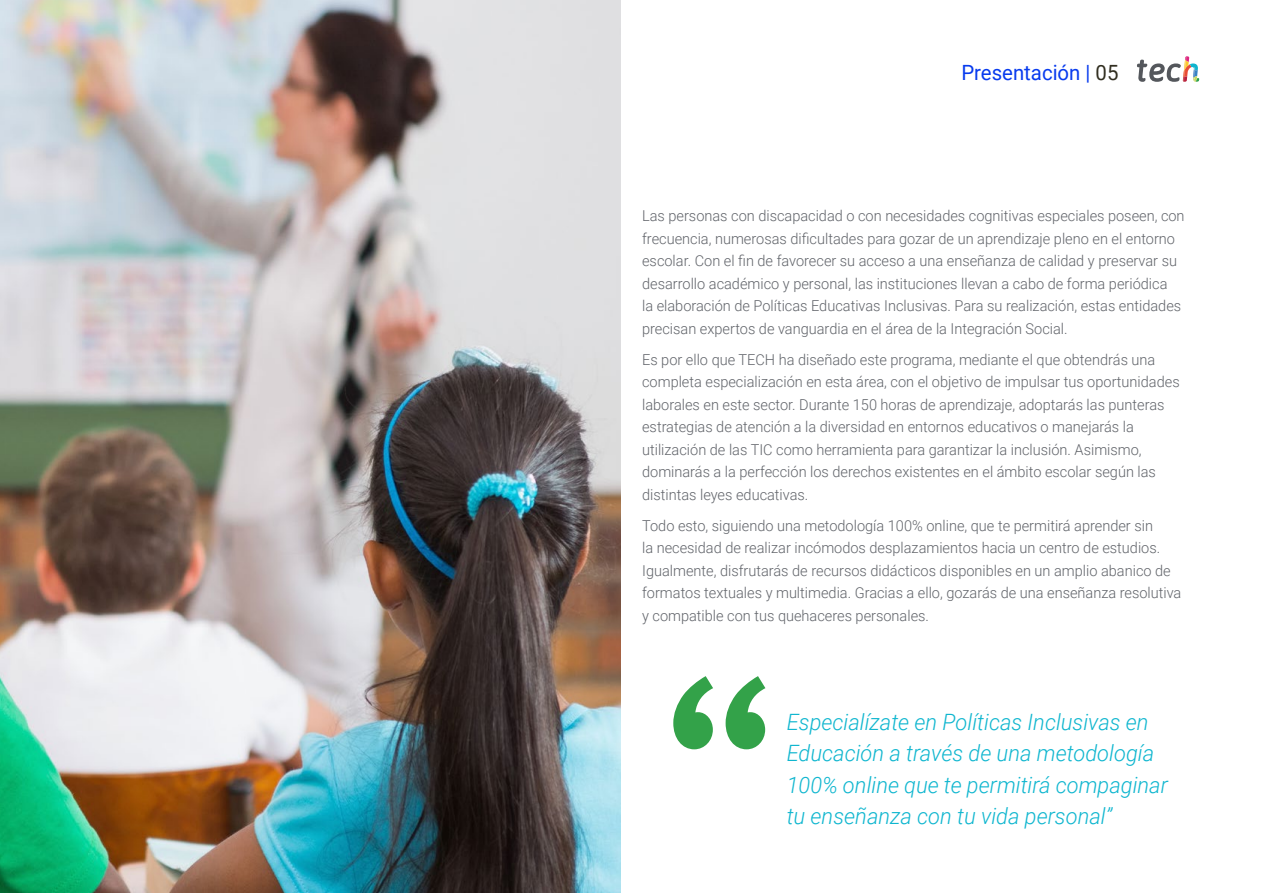
<style>
.page{position:relative;width:1263px;height:893px;background:#fff}
.page>*{position:absolute;margin:0;border:0;box-sizing:border-box;transform-origin:0 0}
.t1{font:italic 300 22.5px/31.5px "Roboto";color:#0fb6cf}
.t2{font:21px "Roboto";color:#083bee}
.t3{font:300 15px/22.5px "Roboto";color:#61646a}
.s1{color:#312e20}
</style>
<div class="page">
<svg style="left:673px;top:676px;width:92px;height:73px"></svg>
<img style="left:0;top:0;width:621px;height:893px">
<svg style="left:1137px;top:56px;width:62px;height:26px"></svg>
<h2 class="t2" style="left:961px;top:57px;width:159px">Presentación | <span class="s1">05</span></h2>
<p class="t3" style="left:642px;top:204px;width:544px">Las personas con discapacidad o con necesidades cognitivas especiales poseen, con frecuencia, numerosas dificultades para gozar de un aprendizaje pleno en el entorno escolar. Con el fin de favorecer su acceso a una enseñanza de calidad y preservar su desarrollo académico y personal, las instituciones llevan a cabo de forma periódica<br>la elaboración de Políticas Educativas Inclusivas. Para su realización, estas entidades precisan expertos de vanguardia en el área de la Integración Social.</p>
<p class="t3" style="left:642px;top:348px;width:539px">Es por ello que TECH ha diseñado este programa, mediante el que obtendrás una completa especialización en esta área, con el objetivo de impulsar tus oportunidades laborales en este sector. Durante 150 horas de aprendizaje, adoptarás las punteras estrategias de atención a la diversidad en entornos educativos o manejarás la utilización de las TIC como herramienta para garantizar la inclusión. Asimismo, dominarás a la perfección los derechos existentes en el ámbito escolar según las distintas leyes educativas.</p>
<p class="t3" style="left:642px;top:514px;width:541px">Todo esto, siguiendo una metodología 100% online, que te permitirá aprender sin<br>la necesidad de realizar incómodos desplazamientos hacia un centro de estudios.<br>Igualmente, disfrutarás de recursos didácticos disponibles en un amplio abanico de formatos textuales y multimedia. Gracias a ello, gozarás de una enseñanza resolutiva y compatible con tus quehaceres personales.</p>
<h1 class="t1" style="left:787px;top:705px;width:383px">Especialízate en Políticas Inclusivas en Educación a través de una metodología 100% online que te permitirá compaginar tu enseñanza con tu vida personal”</h1>
</div>
